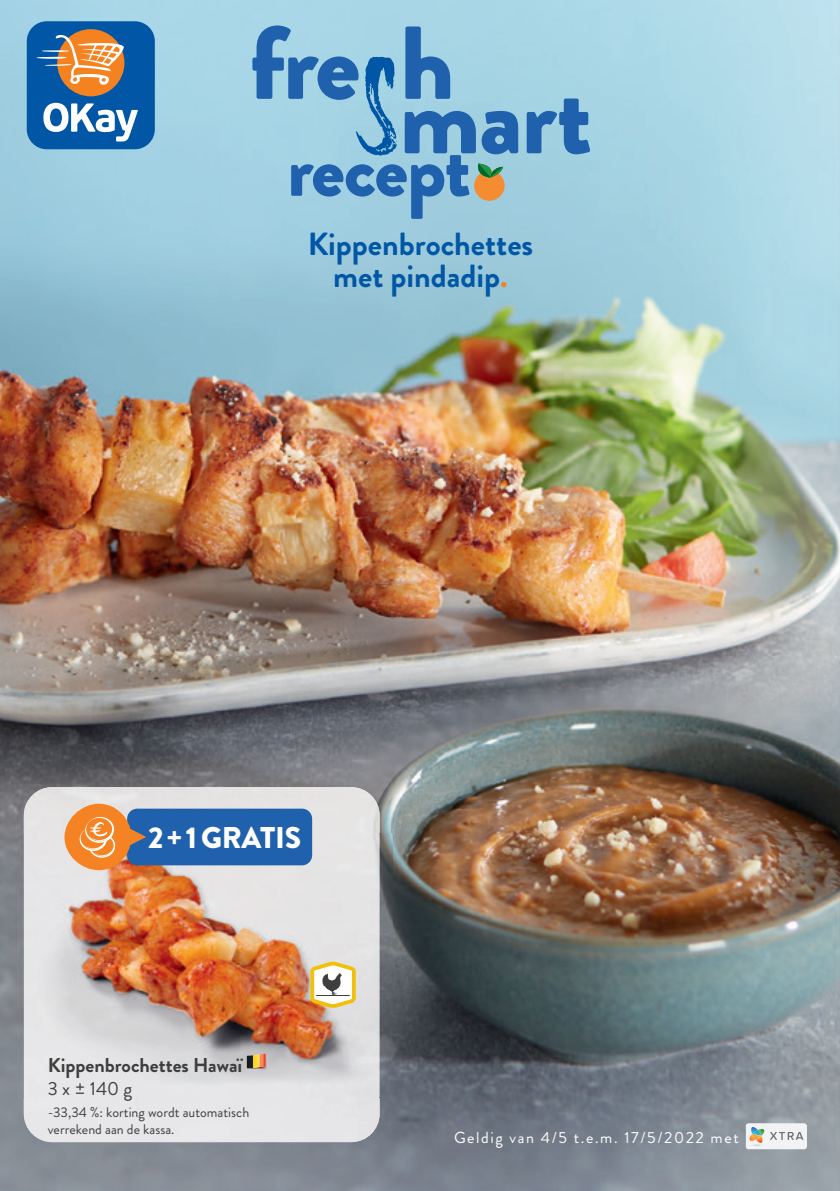
<style>
.page{position:relative;width:840px;height:1191px;background:#fff}
.page>*{position:absolute;margin:0;border:0;box-sizing:border-box;transform-origin:0 0}
.t1{font:900 103.2px "Brandon Grotesque";letter-spacing:-.02em;color:#1f61ac}
.t2{font:900 76.8px "Brandon Grotesque";letter-spacing:-.02em;color:#1f61ac}
.t3{font:700 32px/32px "Brandon Grotesque";color:#0157a5;text-align:center}
.t4{font:900 30px "Brandon Grotesque";letter-spacing:-.01em;color:#fff}
.t5{font:700 20px "Brandon Grotesque";color:#3e3e3f}
.t6{font:19px "Brandon Grotesque";color:#3e3e3f}
.t7{font:16px "Brandon Grotesque";letter-spacing:.1em;color:#fff}
.t8{font:14px/16.8px "Brandon Grotesque";color:#3e3e3f}
.s1{font-family:"Lemonado Script Textured";font-weight:400;font-size:194px;color:#0157a5}
.s2{font-size:160.4px;color:#f68c32}
.s3{color:#f58220}
</style>
<div class="page">
<img style="left:0;top:0;width:839px;height:1191px">
<div style="left:24px;top:787px;width:355px;height:355px;background:#e7e6e7"></div>
<svg style="left:476px;top:164px;width:26px;height:13px"></svg>
<img style="left:19px;top:833px;width:5px;height:264px">
<img style="left:379px;top:833px;width:13px;height:264px">
<div style="left:24px;top:833px;width:355px;height:66px;background:#e6e4e6"></div>
<div style="left:24px;top:899px;width:71px;height:198px;background:#e7e7e8"></div>
<div style="left:308px;top:899px;width:71px;height:198px;background:#e2e1e3"></div>
<div style="left:95px;top:1088px;width:213px;height:9px;background:#e7e6e8"></div>
<img style="left:40px;top:842px;width:334px;height:246px">
<svg style="left:310px;top:961px;width:45px;height:46px"></svg>
<img style="left:267px;top:1056px;width:1px;height:14px">
<img style="left:248px;top:1056px;width:19px;height:14px">
<img style="left:266px;top:1057px;width:1px;height:12px">
<svg style="left:247px;top:1053px;width:19px;height:16px"></svg>
<img style="left:253px;top:1054px;width:6px;height:14px">
<div style="left:127px;top:808px;width:185px;height:57px;background:#1f61ac;border-radius:10px"></div>
<svg style="left:64px;top:803px;width:82px;height:67px"></svg>
<svg style="left:745px;top:1123px;width:61px;height:26px"></svg>
<div style="left:27px;top:21px;width:128px;height:128px;background:#0157a5;border-radius:20px"></div>
<div style="left:57px;top:29px;width:67px;height:67px;background:#f58220;border-radius:50%"></div>
<svg style="left:36px;top:35px;width:89px;height:50px"></svg>
<svg style="left:43px;top:103px;width:95px;height:38px"></svg>
<h1 class="t1" style="left:249px;top:-10px;width:207px">fre<span class="s1">s</span>h</h1>
<h1 class="t1" style="left:399px;top:45px;width:194px">mart</h1>
<h2 class="t2" style="left:287px;top:115px;width:223px">recept<span class="s2">.</span></h2>
<h3 class="t3" style="left:307px;top:228px;width:227px">Kippenbrochettes met pindadip<span class="s3">.</span></h3>
<h3 class="t4" style="left:148px;top:816px;width:154px">2 + 1 GRATIS</h3>
<h3 class="t5" style="left:48px;top:1051px;width:196px">Kippenbrochettes Hawaï</h3>
<h3 class="t6" style="left:48px;top:1075px;width:86px">3 x ± 140 g</h3>
<p class="t8" style="left:48px;top:1104px;width:203px">-33,34 %: korting wordt automatisch verrekend aan de kassa.</p>
<p class="t7" style="left:454px;top:1126px;width:286px">Geldig van 4/5 t.e.m. 17/5/2022 met</p>
</div>
